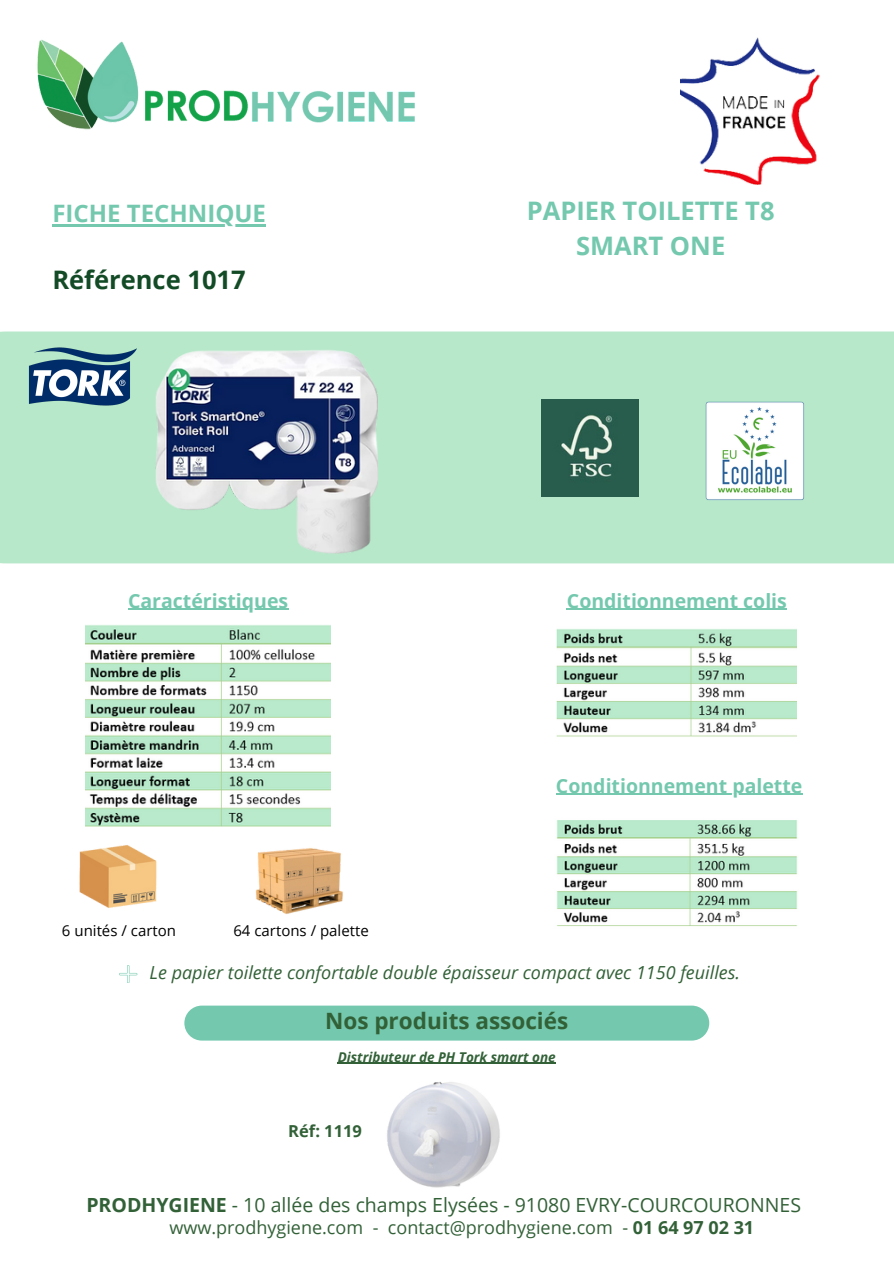
<style>
.page{position:relative;width:894px;height:1264px;background:#fff}
.page>*{position:absolute;margin:0;border:0;box-sizing:border-box;transform-origin:0 0}
.t1{font:700 25.5px/34.8px "Open Sans";color:#73c8ae;text-align:center}
.t2{font:700 25.5px "Open Sans";color:#124b25}
.t3{font:700 24px "Open Sans";color:#73c8ae}
.t4{font:700 22.5px "Open Sans";color:#326137}
.t5{font:19.5px "Open Sans";color:#326137}
.t6{font:700 19.5px "Open Sans";color:#73c8ae}
.t7{font:italic 18px "Open Sans";color:#326137}
.t8{font:18px "Open Sans";color:#326137}
.t9{font:700 16.5px "Open Sans";color:#326137}
.t10{font:15px "Open Sans";color:#000}
.t11{font:italic 700 13.5px "Open Sans";color:#326137}
.s1{font-weight:700}
</style>
<div class="page">
<img style="left:37px;top:39px;width:378px;height:91px">
<div style="left:0;top:331px;width:893px;height:232px;background:#b7e8ca"></div>
<div style="left:0;top:342px;width:893px;height:211px;background:#b7e8ca"></div>
<img style="left:701px;top:401px;width:106px;height:101px">
<div style="left:184px;top:1005px;width:525px;height:35px;background:#73c8ae;border-radius:17px"></div>
<img style="left:255px;top:848px;width:88px;height:66px">
<img style="left:79px;top:845px;width:78px;height:63px">
<svg style="left:119px;top:965px;width:18px;height:17px"></svg>
<img style="left:155px;top:346px;width:222px;height:211px">
<img style="left:541px;top:399px;width:97px;height:97px">
<img style="left:556px;top:629px;width:240px;height:108px">
<img style="left:556px;top:820px;width:242px;height:106px">
<img style="left:680px;top:37px;width:140px;height:148px">
<img style="left:85px;top:625px;width:246px;height:201px">
<img style="left:387px;top:1082px;width:113px;height:106px">
<img style="left:28px;top:346px;width:109px;height:62px">
<hr style="left:52px;top:224px;width:214px;height:2px;background:#73c8ae">
<hr style="left:128px;top:608px;width:160px;height:2px;background:#73c8ae">
<hr style="left:566px;top:608px;width:220px;height:2px;background:#73c8ae">
<hr style="left:337px;top:1062px;width:218px;height:1px;background:#326137">
<hr style="left:556px;top:793px;width:246px;height:1px;background:#73c8ae">
<p class="t3" style="left:52px;top:196px;width:215px">FICHE TECHNIQUE</p>
<p class="t2" style="left:52px;top:262px;width:195px">Référence 1017</p>
<p class="t1" style="left:526px;top:192px;width:249px">PAPIER TOILETTE T8<br>SMART ONE</p>
<p class="t6" style="left:128px;top:586px;width:162px">Caractéristiques</p>
<p class="t6" style="left:566px;top:586px;width:221px">Conditionnement colis</p>
<p class="t10" style="left:62px;top:919px;width:115px">6 unités / carton</p>
<p class="t10" style="left:233px;top:919px;width:137px">64 cartons / palette</p>
<p class="t6" style="left:556px;top:771px;width:248px">Conditionnement palette</p>
<p class="t7" style="left:150px;top:959px;width:591px">Le papier toilette confortable double épaisseur compact avec 1150 feuilles.</p>
<p class="t4" style="left:325px;top:1004px;width:244px">Nos produits associés</p>
<p class="t11" style="left:337px;top:1047px;width:219px">Distributeur de PH Tork smart one</p>
<p class="t9" style="left:288px;top:1119px;width:75px">Réf: 1119</p>
<p class="t5" style="left:86px;top:1191px;width:716px"><span class="s1">PRODHYGIENE</span> - 10 allée des champs Elysées - 91080 EVRY-COURCOURONNES</p>
<p class="t8" style="left:169px;top:1215px;width:586px">www.prodhygiene.com - contact@prodhygiene.com - <span class="s1">01 64 97 02 31</span></p>
</div>
